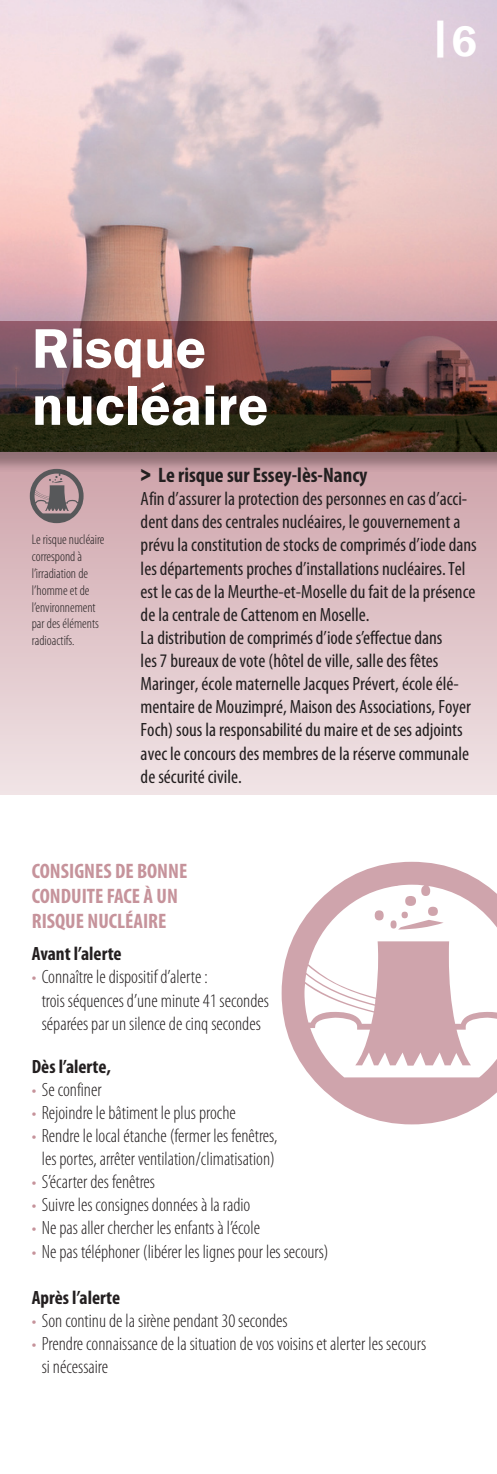
<style>
.page{position:relative;width:497px;height:1474px;background:#fff}
.page>*{position:absolute;margin:0;border:0;box-sizing:border-box;transform-origin:0 0}
.t1{font:262.5px "Aleagram";color:#cfa4ac}
.t2{font:600 57.75px "Franklin Gothic";color:#fff}
.t3{font:54.25px "Aleagram";color:#57585a}
.t4{font:600 43.75px "Franklin Gothic";color:#fff}
.t5{font:700 condensed 21px "Myriad Pro";color:#c6939b}
.t6{font:700 condensed 21px "Myriad Pro";color:#231f20}
.t7{font:condensed 19.25px/23.1px "Myriad Pro";color:#231f20}
.liste_a_puces_rose{font:300 condensed 19.25px/23.1px "Myriad Pro";color:#231f20}
.t8{font:700 condensed 19.25px "Myriad Pro";color:#231f20}
.t9{font:300 condensed 14px/16.8px "Myriad Pro";color:#231f20}
.s1{font-family:"Franklin Gothic";font-weight:600}
.s2{color:#c6939b}
</style>
<div class="page">
<img style="left:0;top:0;width:496px;height:320px">
<svg style="left:0;top:320px;width:496px;height:474px"></svg>
<p class="t2" style="left:32px;top:313px;width:176px">Risque</p>
<p class="t2" style="left:32px;top:370px;width:238px">nucléaire</p>
<p class="t4" style="left:429px;top:12px;width:49px">|6</p>
<p class="t3" style="left:30px;top:468px;width:55px">m</p>
<p class="t9" style="left:32px;top:531px;width:74px">Le risque nucléaire correspond à</p>
<p class="t9" style="left:32px;top:565px;width:59px">l’irradiation de l’homme et de</p>
<p class="t9" style="left:32px;top:599px;width:68px">l’environnement par des éléments radioactifs.</p>
<p class="t6" style="left:140px;top:462px;width:228px"><span class="s1">&gt;</span> Le risque sur Essey-lès-Nancy</p>
<p class="t7" style="left:140px;top:487px;width:337px">Afin d’assurer la protection des personnes en cas d’acci&shy;dent dans des centrales nucléaires, le gouvernement a prévu la constitution de stocks de comprimés d’iode dans les départements proches d’installations nucléaires. Tel est le cas de la Meurthe-et-Moselle du fait de la présence de la centrale de Cattenom en Moselle.<br>La distribution de comprimés d’iode s’effectue dans<br>les 7 bureaux de vote (hôtel de ville, salle des fêtes Maringer, école maternelle Jacques Prévert, école élé&shy;mentaire de Mouzimpré, Maison des Associations, Foyer Foch) sous la responsabilité du maire et de ses adjoints avec le concours des membres de la réserve communale de sécurité civile.</p>
<p class="t1" style="left:281px;top:859px;width:261px">m</p>
<p class="t5" style="left:32px;top:857px;width:157px">CONSIGNES DE BONNE</p>
<p class="t5" style="left:32px;top:882px;width:147px">CONDUITE FACE À UN</p>
<p class="t5" style="left:32px;top:907px;width:136px">RISQUE NUCLÉAIRE</p>
<p class="t8" style="left:32px;top:941px;width:91px">Avant l’alerte</p>
<p class="liste_a_puces_rose" style="left:42px;top:966px;width:228px;text-indent:-10px"><span class="s2">•</span> Connaître le dispositif d’alerte :<br>trois séquences d’une minute 41 secondes séparées par un silence de cinq secondes</p>
<p class="t8" style="left:32px;top:1054px;width:80px">Dès l’alerte,</p>
<p class="liste_a_puces_rose" style="left:32px;top:1078px;width:71px"><span class="s2">•</span> Se confiner</p>
<p class="liste_a_puces_rose" style="left:32px;top:1101px;width:205px"><span class="s2">•</span> Rejoindre le bâtiment le plus proche</p>
<p class="liste_a_puces_rose" style="left:32px;top:1124px;width:247px;text-align:center"><span class="s2">•</span> Rendre le local étanche (fermer les fenêtres, les portes, arrêter ventilation/climatisation)</p>
<p class="liste_a_puces_rose" style="left:32px;top:1170px;width:125px"><span class="s2">•</span> S’écarter des fenêtres</p>
<p class="liste_a_puces_rose" style="left:32px;top:1193px;width:220px"><span class="s2">•</span> Suivre les consignes données à la radio</p>
<p class="liste_a_puces_rose" style="left:32px;top:1216px;width:229px"><span class="s2">•</span> Ne pas aller chercher les enfants à l’école</p>
<p class="liste_a_puces_rose" style="left:32px;top:1240px;width:298px"><span class="s2">•</span> Ne pas téléphoner (libérer les lignes pour les secours)</p>
<p class="t8" style="left:32px;top:1285px;width:90px">Après l’alerte</p>
<p class="liste_a_puces_rose" style="left:32px;top:1309px;width:257px"><span class="s2">•</span> Son continu de la sirène pendant 30 secondes</p>
<p class="liste_a_puces_rose" style="left:42px;top:1332px;width:385px;text-indent:-10px"><span class="s2">•</span> Prendre connaissance de la situation de vos voisins et alerter les secours si nécessaire</p>
</div>
